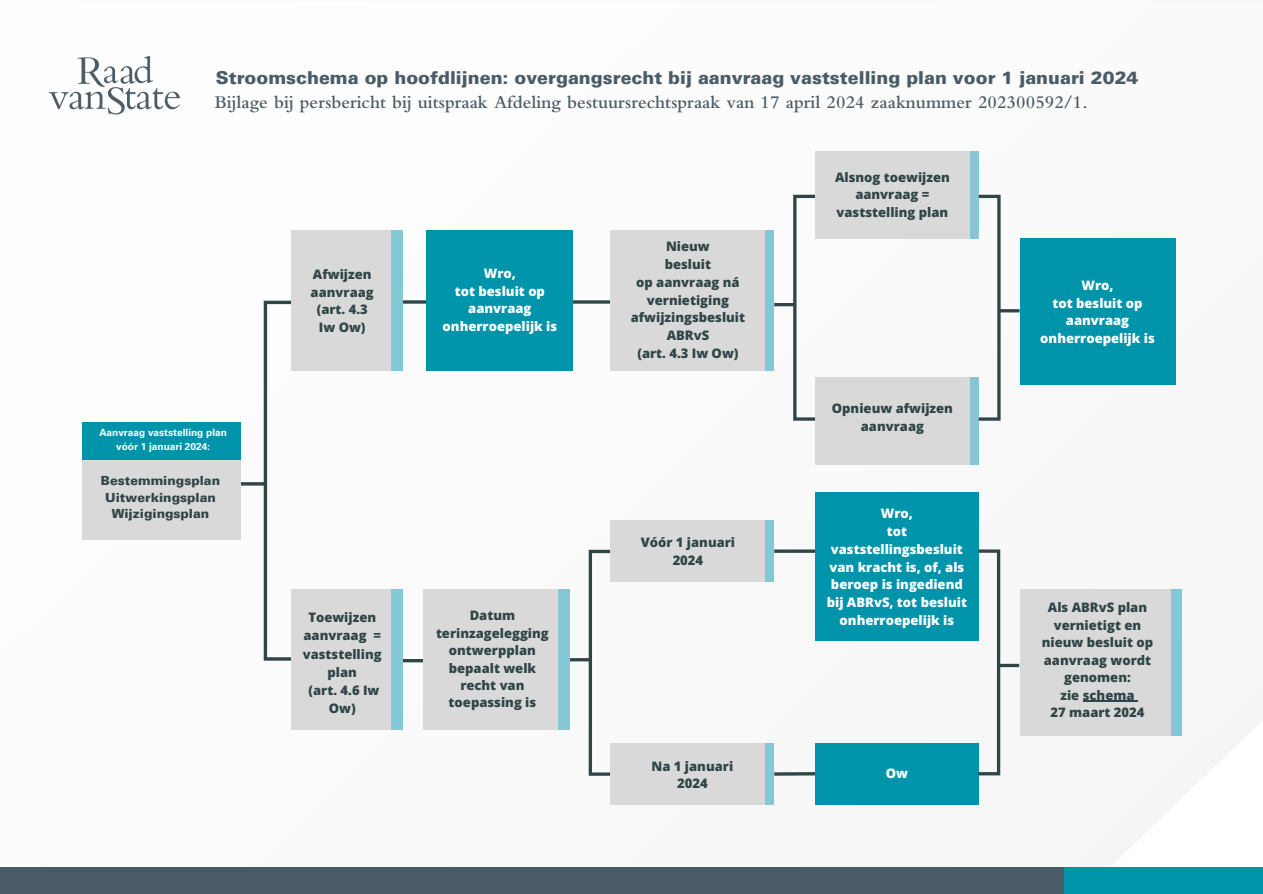
<style>
.page{position:relative;width:1263px;height:894px;background:#fff}
.page>*{position:absolute;margin:0;border:0;box-sizing:border-box;transform-origin:0 0}
.t1{font:600 18.6px "Bembo Std";color:#4b5c66}
.t2{font:900 17.85px "Univers LT Pro 75";color:#4b5c66}
.t3{font:800 13.05px/17.4px "Open Sans";color:#304547;text-align:center}
.t4{font:800 13.05px/17.9px "Open Sans";color:#fff;text-align:center}
.t5{font:900 12.6px/16.8px "Univers LT Pro 75";color:#304547;text-align:center}
.t6{font:700 10.05px/13.8px "Univers LT Pro 65";color:#fff;text-align:center}
</style>
<div class="page">
<img style="left:48px;top:55px;width:132px;height:60px">
<div style="left:0;top:866px;width:1064px;height:27px;background:#4a5b65"></div>
<div style="left:1064px;top:866px;width:199px;height:27px;background:#0094aa"></div>
<div style="left:264px;top:300px;width:29px;height:360px;border:3px solid #304547"></div>
<hr style="left:239px;top:482px;width:26px;height:3px;background:#304547">
<div style="left:82px;top:422px;width:158px;height:37px;background:#0094aa"></div>
<div style="left:82px;top:459px;width:158px;height:80px;background:#d9d9d9"></div>
<svg style="left:403px;top:659px;width:20px;height:3px"></svg>
<div style="left:291px;top:589px;width:112px;height:140px;background:#d9d9d9"></div>
<div style="left:815px;top:743px;width:164px;height:61px;background:#0094aa"></div>
<div style="left:1020px;top:238px;width:155px;height:146px;background:#0094aa"></div>
<div style="left:815px;top:492px;width:164px;height:148px;background:#0094aa"></div>
<div style="left:1020px;top:589px;width:161px;height:146px;background:#d9d9d9"></div>
<hr style="left:1083px;top:700px;width:52px;height:1px;background:#304547">
<div style="left:391px;top:589px;width:12px;height:140px;background:#84c8d6"></div>
<hr style="left:366px;top:300px;width:61px;height:3px;background:#304547">
<div style="left:291px;top:230px;width:112px;height:141px;background:#d9d9d9"></div>
<div style="left:391px;top:230px;width:12px;height:141px;background:#84c8d6"></div>
<div style="left:423px;top:589px;width:147px;height:140px;background:#d9d9d9"></div>
<div style="left:589px;top:549px;width:23px;height:226px;border:3px solid #304547"></div>
<hr style="left:570px;top:658px;width:20px;height:3px;background:#304547">
<div style="left:611px;top:520px;width:163px;height:61px;background:#d9d9d9"></div>
<div style="left:765px;top:520px;width:9px;height:61px;background:#84c8d6"></div>
<div style="left:611px;top:743px;width:163px;height:61px;background:#d9d9d9"></div>
<div style="left:765px;top:743px;width:9px;height:61px;background:#84c8d6"></div>
<hr style="left:560px;top:300px;width:60px;height:3px;background:#304547">
<div style="left:611px;top:230px;width:163px;height:141px;background:#d9d9d9"></div>
<div style="left:427px;top:230px;width:146px;height:141px;background:#0094aa"></div>
<div style="left:765px;top:230px;width:9px;height:141px;background:#84c8d6"></div>
<div style="left:793px;top:195px;width:24px;height:225px;border:3px solid #304547"></div>
<hr style="left:774px;top:303px;width:21px;height:3px;background:#304547">
<hr style="left:774px;top:549px;width:41px;height:3px;background:#304547">
<div style="left:815px;top:376px;width:164px;height:88px;background:#d9d9d9"></div>
<div style="left:970px;top:376px;width:9px;height:88px;background:#84c8d6"></div>
<div style="left:815px;top:151px;width:164px;height:87px;background:#d9d9d9"></div>
<div style="left:970px;top:151px;width:9px;height:87px;background:#84c8d6"></div>
<div style="left:558px;top:589px;width:12px;height:140px;background:#84c8d6"></div>
<svg style="left:774px;top:772px;width:41px;height:3px"></svg>
<div style="left:977px;top:195px;width:24px;height:225px;border:3px solid #304547"></div>
<hr style="left:999px;top:309px;width:20px;height:3px;background:#304547">
<div style="left:977px;top:549px;width:23px;height:226px;border:3px solid #304547"></div>
<svg style="left:999px;top:663px;width:20px;height:4px"></svg>
<div style="left:1171px;top:589px;width:10px;height:146px;background:#84c8d6"></div>
<p class="t2" style="left:216px;top:71px;width:924px">Stroomschema op hoofdlijnen: overgangsrecht bij aanvraag vaststelling plan voor 1 januari 2024</p>
<h1 class="t1" style="left:215px;top:96px;width:874px">Bijlage bij persbericht bij uitspraak Afdeling bestuursrechtspraak van 17 april 2024 zaaknummer 202300592/1.</h1>
<h1 class="t6" style="left:99px;top:426px;width:129px">Aanvraag vaststelling plan vóór 1 januari 2024:</h1>
<p class="t5" style="left:101px;top:473px;width:121px">Bestemmingsplan<br>Uitwerkingsplan<br>Wijzigingsplan</p>
<h2 class="t3" style="left:311px;top:264px;width:65px;line-height:17.9px">Afwijzen aanvraag (art. 4.3<br>Iw Ow)</h2>
<h2 class="t4" style="left:443px;top:264px;width:116px">Wro,<br>tot besluit op aanvraag onherroepelijk is</h2>
<h2 class="t3" style="left:303px;top:607px;width:80px;line-height:18.3px">Toewijzen aanvraag = vaststelling plan<br>(art. 4.6 Iw<br>Ow)</h2>
<h2 class="t3" style="left:436px;top:606px;width:114px">Datum terinzagelegging ontwerpplan bepaalt welk recht van toepassing is</h2>
<h2 class="t3" style="left:631px;top:237px;width:116px;line-height:17.9px">Nieuw<br>besluit<br>op aanvraag ná vernietiging afwijzingsbesluit<br>ABRvS<br>(art. 4.3 Iw Ow)</h2>
<h2 class="t3" style="left:641px;top:533px;width:96px;line-height:17.9px">Vóór 1 januari<br>2024</h2>
<h2 class="t3" style="left:651px;top:757px;width:83px">Na 1 januari<br>2024</h2>
<h2 class="t3" style="left:835px;top:167px;width:116px;line-height:17.9px">Alsnog toewijzen aanvraag = vaststelling plan</h2>
<h2 class="t3" style="left:832px;top:399px;width:123px">Opnieuw afwijzen aanvraag</h2>
<h2 class="t4" style="left:827px;top:504px;width:142px">Wro,<br>tot vaststellingsbesluit van kracht is, of, als beroep is ingediend bij ABRvS, tot besluit onherroepelijk is</h2>
<h2 class="t4" style="left:886px;top:763px;width:24px">Ow</h2>
<h2 class="t4" style="left:1040px;top:275px;width:116px">Wro,<br>tot besluit op aanvraag onherroepelijk is</h2>
<h2 class="t3" style="left:1042px;top:598px;width:113px">Als ABRvS plan vernietigt en nieuw besluit op aanvraag wordt genomen:<br>zie schema</h2>
<h2 class="t3" style="left:1050px;top:703px;width:96px">27 maart 2024</h2>
</div>
